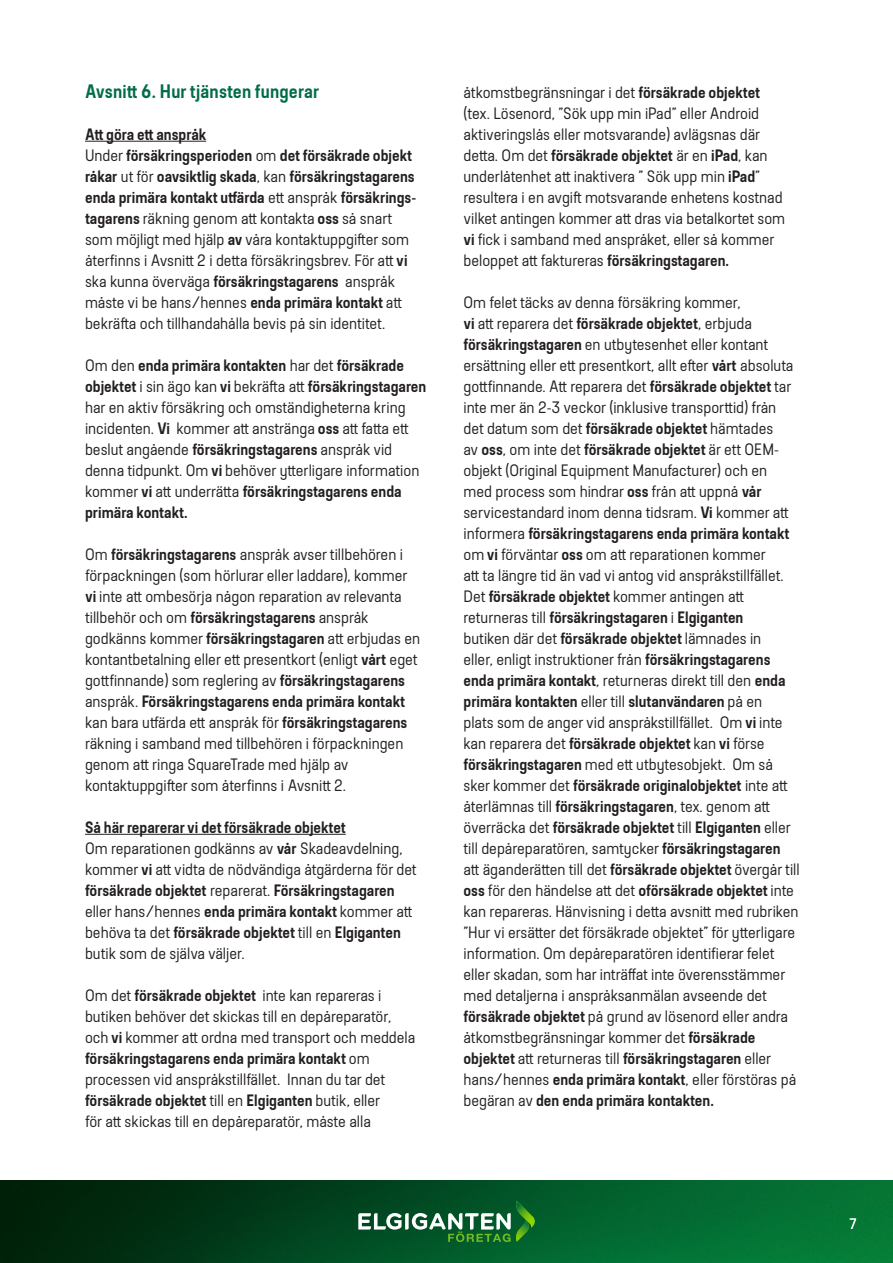
<style>
.page{position:relative;width:893px;height:1263px;background:#fff}
.page>*{position:absolute;margin:0;border:0;box-sizing:border-box;transform-origin:0 0}
.t1{font:600 19.5px "Elkjop Bodytext";letter-spacing:.01em;color:#006d47}
.t2{font:16.5px/21px "Elkjop Bodytext";color:#231f20}
.t3{font:15px "Elkjop Bodytext";color:#fff}
.s1{font-weight:600}
</style>
<div class="page">
<img style="left:0;top:1180px;width:893px;height:83px">
<svg style="left:358px;top:1200px;width:177px;height:42px;background:#327549"></svg>
<hr style="left:85px;top:141px;width:121px;height:1px;background:#231f20">
<hr style="left:85px;top:834px;width:261px;height:1px;background:#231f20">
<p class="t1" style="left:85px;top:80px;width:236px">Avsnitt 6. Hur tjänsten fungerar</p>
<p class="t2" style="left:85px;top:124px;width:333px"><span class="s1">Att göra ett anspråk<br></span>Under <span class="s1">försäkringsperioden</span> om <span class="s1">det försäkrade objekt råkar</span> ut för <span class="s1">oavsiktlig skada</span>, kan <span class="s1">försäkringstagarens enda primära kontakt utfärda</span> ett anspråk <span class="s1">försäkrings&shy;tagarens</span> räkning genom att kontakta <span class="s1">oss</span> så snart som möjligt med hjälp <span class="s1">av</span> våra kontaktuppgifter som återfinns i Avsnitt 2 i detta försäkringsbrev. För att <span class="s1">vi </span>ska kunna överväga <span class="s1">försäkringstagarens</span> anspråk måste vi be hans/hennes <span class="s1">enda primära kontakt</span> att bekräfta och tillhandahålla bevis på sin identitet.</p>
<p class="t2" style="left:85px;top:355px;width:343px">Om den <span class="s1">enda primära kontakten</span> har det <span class="s1">försäkrade objektet</span> i sin ägo kan <span class="s1">vi</span> bekräfta att <span class="s1">försäkringstagaren </span>har en aktiv försäkring och omständigheterna kring incidenten. <span class="s1">Vi</span> kommer att anstränga <span class="s1">oss</span> att fatta ett beslut angående <span class="s1">försäkringstagarens</span> anspråk vid denna tidpunkt. Om <span class="s1">vi</span> behöver ytterligare information kommer <span class="s1">vi</span> att underrätta <span class="s1">försäkringstagarens enda primära kontakt.</span></p>
<p class="t2" style="left:85px;top:544px;width:337px">Om <span class="s1">försäkringstagarens</span> anspråk avser tillbehören i förpackningen (som hörlurar eller laddare), kommer <span class="s1">vi</span> inte att ombesörja någon reparation av relevanta tillbehör och om <span class="s1">försäkringstagarens</span> anspråk godkänns kommer <span class="s1">försäkringstagaren</span> att erbjudas en kontantbetalning eller ett presentkort (enligt <span class="s1">vårt</span> eget gottfinnande) som reglering av <span class="s1">försäkringstagarens </span>anspråk. <span class="s1">Försäkringstagarens enda primära kontakt </span>kan bara utfärda ett anspråk för <span class="s1">försäkringstagarens </span>räkning i samband med tillbehören i förpackningen genom att ringa SquareTrade med hjälp av kontaktuppgifter som återfinns i Avsnitt 2.</p>
<p class="t2" style="left:85px;top:817px;width:333px"><span class="s1">Så här reparerar vi det försäkrade objektet<br></span>Om reparationen godkänns av <span class="s1">vår</span> Skadeavdelning, kommer <span class="s1">vi</span> att vidta de nödvändiga åtgärderna för det <span class="s1">försäkrade objektet</span> reparerat. <span class="s1">Försäkringstagaren </span>eller hans/hennes <span class="s1">enda primära kontakt</span> kommer att behöva ta det <span class="s1">försäkrade objektet</span> till en <span class="s1">Elgiganten </span>butik som de själva väljer.</p>
<p class="t2" style="left:85px;top:985px;width:332px">Om det <span class="s1">försäkrade objektet</span> inte kan repareras i butiken behöver det skickas till en depåreparatör, och <span class="s1">vi</span> kommer att ordna med transport och meddela <span class="s1">försäkringstagarens enda primära kontakt</span> om processen vid anspråkstillfället. Innan du tar det <span class="s1">försäkrade objektet</span> till en <span class="s1">Elgiganten</span> butik, eller<br>för att skickas till en depåreparatör, måste alla</p>
<p class="t2" style="left:463px;top:82px;width:323px">åtkomstbegränsningar i det <span class="s1">försäkrade objektet </span>(tex. Lösenord, ”Sök upp min iPad” eller Android aktiveringslås eller motsvarande) avlägsnas där detta. Om det <span class="s1">försäkrade objektet</span> är en <span class="s1">iPad</span>, kan underlåtenhet att inaktivera ” Sök upp min <span class="s1">iPad</span>” resultera i en avgift motsvarande enhetens kostnad vilket antingen kommer att dras via betalkortet som <span class="s1">vi</span> fick i samband med anspråket, eller så kommer beloppet att faktureras <span class="s1">försäkringstagaren.</span></p>
<p class="t2" style="left:463px;top:292px;width:338px">Om felet täcks av denna försäkring kommer,<br><span class="s1">vi</span> att reparera det <span class="s1">försäkrade objektet</span>, erbjuda <span class="s1">försäkringstagaren</span> en utbytesenhet eller kontant ersättning eller ett presentkort, allt efter <span class="s1">vårt</span> absoluta gottfinnande. Att reparera det <span class="s1">försäkrade objektet</span> tar inte mer än 2-3 veckor (inklusive transporttid) från det datum som det <span class="s1">försäkrade objektet</span> hämtades<br>av <span class="s1">oss</span>, om inte det <span class="s1">försäkrade objektet</span> är ett OEM&shy;objekt (Original Equipment Manufacturer) och en med process som hindrar <span class="s1">oss</span> från att uppnå <span class="s1">vår </span>servicestandard inom denna tidsram. <span class="s1">Vi</span> kommer att informera <span class="s1">försäkringstagarens enda primära kontakt </span>om <span class="s1">vi</span> förväntar <span class="s1">oss</span> om att reparationen kommer<br>att ta längre tid än vad vi antog vid anspråkstillfället.<br>Det <span class="s1">försäkrade objektet</span> kommer antingen att returneras till <span class="s1">försäkringstagaren</span> i <span class="s1">Elgiganten<br></span>butiken där det <span class="s1">försäkrade objektet</span> lämnades in<br>eller, enligt instruktioner från <span class="s1">försäkringstagarens enda primära kontakt</span>, returneras direkt till den <span class="s1">enda primära kontakten</span> eller till <span class="s1">slutanvändaren</span> på en<br>plats som de anger vid anspråkstillfället. Om <span class="s1">vi</span> inte kan reparera det <span class="s1">försäkrade objektet</span> kan <span class="s1">vi</span> förse <span class="s1">försäkringstagaren</span> med ett utbytesobjekt. Om så sker kommer det <span class="s1">försäkrade originalobjektet</span> inte att återlämnas till <span class="s1">försäkringstagaren</span>, tex. genom att överräcka det <span class="s1">försäkrade objektet</span> till <span class="s1">Elgiganten</span> eller till depåreparatören, samtycker <span class="s1">försäkringstagaren </span>att äganderätten till det <span class="s1">försäkrade objektet</span> övergår till <span class="s1">oss</span> för den händelse att det <span class="s1">oförsäkrade objektet</span> inte kan repareras. Hänvisning i detta avsnitt med rubriken ”Hur vi ersätter det försäkrade objektet” för ytterligare information. Om depåreparatören identifierar felet eller skadan, som har inträffat inte överensstämmer med detaljerna i anspråksanmälan avseende det <span class="s1">försäkrade objektet</span> på grund av lösenord eller andra åtkomstbegränsningar kommer det <span class="s1">försäkrade objektet</span> att returneras till <span class="s1">försäkringstagaren</span> eller hans/hennes <span class="s1">enda primära kontakt</span>, eller förstöras på begäran av <span class="s1">den enda primära kontakten.</span></p>
<p class="t3" style="left:850px;top:1216px;width:9px">7</p>
</div>
